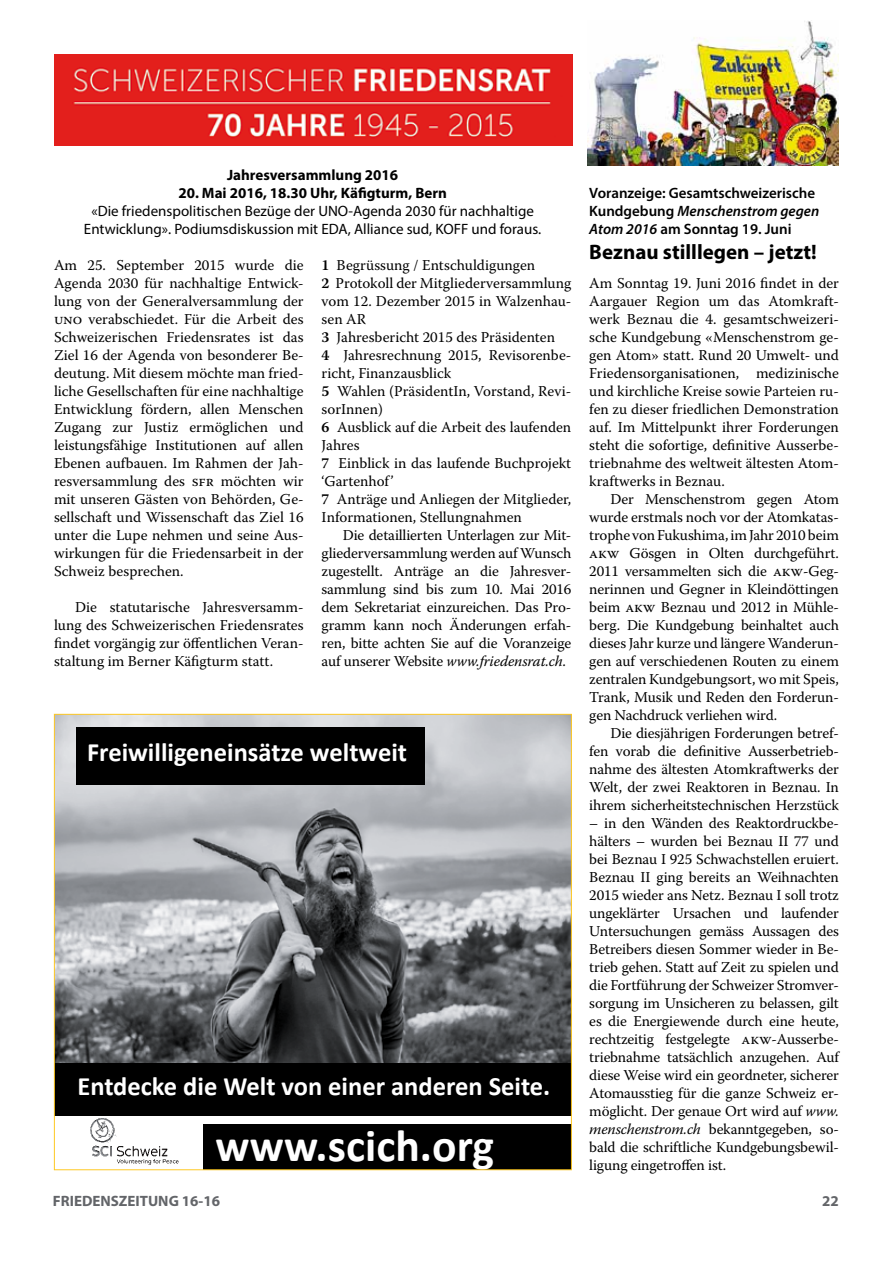
<style>
.page{position:relative;width:893px;height:1263px;background:#fff}
.page>*{position:absolute;margin:0;border:0;box-sizing:border-box;transform-origin:0 0}
.t1{font:700 45.6px "Calibri";color:#fff}
.t2{font:700 26.55px "Calibri";color:#fff}
.t3{font:700 21px "Myriad Pro";color:#000}
.t4{font:15px/18px "Warnock Pro";color:#000;text-align:justify}
.t5{font:15px/18px "Myriad Pro";color:#000;text-align:center}
.t6{font:600 15px/18px "Myriad Pro";color:#000}
.t7{font:700 15px "Myriad Pro";color:#000}
.t8{font:700 15px "Myriad Pro";color:#636569}
.s1{font-weight:600}
.s2{font-style:italic}
</style>
<div class="page">
<img style="left:56px;top:716px;width:514px;height:347px">
<img style="left:90px;top:1118px;width:89px;height:47px">
<div style="left:203px;top:1124px;width:368px;height:46px;background:#000"></div>
<div style="left:77px;top:727px;width:348px;height:57px;background:#000"></div>
<div style="left:54px;top:1063px;width:517px;height:52px;background:#000"></div>
<img style="left:54px;top:54px;width:519px;height:92px">
<img style="left:588px;top:21px;width:250px;height:145px">
<p class="t7" style="left:227px;top:165px;width:173px">Jahresversammlung 2016</p>
<p class="t7" style="left:178px;top:183px;width:270px">20. Mai 2016, 18.30 Uhr, Käfigturm, Bern</p>
<p class="t5" style="left:84px;top:202px;width:459px">«Die friedenspolitischen Bezüge der UNO-Agenda 2030 für nachhaltige<br>Entwicklung». Podiumsdiskussion mit EDA, Alliance sud, KOFF und foraus.</p>
<p class="t4" style="left:54px;top:256px;width:251px">Am 25. September 2015 wurde die Agenda 2030 für nachhaltige Entwick&shy;lung von der Generalversammlung der UNO verabschiedet. Für die Arbeit des Schweizerischen Friedensrates ist das Ziel 16 der Agenda von besonderer Be&shy;deutung. Mit diesem möchte man fried&shy;liche Gesellschaften für eine nachhaltige Entwicklung fördern, allen Menschen Zugang zur Justiz ermöglichen und leistungsfähige Institutionen auf allen Ebenen aufbauen. Im Rahmen der Jah&shy;resversammlung des SFR möchten wir mit unseren Gästen von Behörden, Ge&shy;sellschaft und Wissenschaft das Ziel 16 unter die Lupe nehmen und seine Aus&shy;wirkungen für die Friedensarbeit in der Schweiz besprechen.</p>
<p class="t4" style="left:54px;top:598px;width:251px;text-indent:21px">Die statutarische Jahresversamm&shy;lung des Schweizerischen Friedensrates findet vorgängig zur öffentlichen Veran&shy;staltung im Berner Käfigturm statt.</p>
<p class="t4" style="left:322px;top:256px;width:251px;text-align:left"><span class="s1">1</span> Begrüssung / Entschuldigungen<br><span class="s1">2</span> Protokoll der Mitgliederversammlung vom 12. Dezember 2015 in Walzenhau&shy;sen AR<br><span class="s1">3</span> Jahresbericht 2015 des Präsidenten<br><span class="s1">4</span> Jahresrechnung 2015, Revisorenbe&shy;richt, Finanzausblick<br><span class="s1">5</span> Wahlen (PräsidentIn, Vorstand, Revi&shy;sorInnen)<br><span class="s1">6</span> Ausblick auf die Arbeit des laufenden<br>Jahres<br><span class="s1">7</span> Einblick in das laufende Buchprojekt ‘Gartenhof’<br><span class="s1">7</span> Anträge und Anliegen der Mitglieder,<br>Informationen, Stellungnahmen</p>
<p class="t4" style="left:322px;top:526px;width:251px;text-indent:21px">Die detaillierten Unterlagen zur Mit&shy;gliederversammlung werden auf Wunsch zugestellt. Anträge an die Jahresver&shy;sammlung sind bis zum 10. Mai 2016 dem Sekretariat einzureichen. Das Pro&shy;gramm kann noch Änderungen erfah&shy;ren, bitte achten Sie auf die Voranzeige auf unserer Website <span class="s2">www.friedensrat.ch</span>.</p>
<h2 class="t2" style="left:87px;top:736px;width:322px">Freiwilligeneinsätze weltweit</h2>
<h2 class="t2" style="left:78px;top:1069px;width:474px">Entdecke die Welt von einer anderen Seite.</h2>
<h1 class="t1" style="left:216px;top:1118px;width:280px">www.scich.org</h1>
<p class="t6" style="left:589px;top:183px;width:232px">Voranzeige: Gesamtschweizerische<br>Kundgebung <span class="s2">Menschenstrom gegen<br>Atom 2016</span> am Sonntag 19. Juni</p>
<h3 class="t3" style="left:589px;top:238px;width:229px">Beznau stilllegen – jetzt!</h3>
<p class="t4" style="left:589px;top:274px;width:251px">Am Sonntag 19. Juni 2016 findet in der Aargauer Region um das Atomkraft&shy;werk Beznau die 4. gesamtschweizeri&shy;sche Kundgebung «Menschenstrom ge&shy;gen Atom» statt. Rund 20 Umwelt- und Friedensorganisationen, medizinische und kirchliche Kreise sowie Parteien ru&shy;fen zu dieser friedlichen Demonstration auf. Im Mittelpunkt ihrer Forderungen steht die sofortige, definitive Ausserbe&shy;triebnahme des weltweit ältesten Atom&shy;kraftwerks in Beznau.</p>
<p class="t4" style="left:589px;top:490px;width:251px;text-indent:21px">Der Menschenstrom gegen Atom wurde erstmals noch vor der Atomkatas&shy;trophe von Fukushima, im Jahr 2010 beim AKW Gösgen in Olten durchgeführt.<br>2011 versammelten sich die AKW-Geg&shy;nerinnen und Gegner in Kleindöttingen beim AKW Beznau und 2012 in Mühle&shy;berg. Die Kundgebung beinhaltet auch dieses Jahr kurze und längere Wanderun&shy;gen auf verschiedenen Routen zu einem zentralen Kundgebungsort, wo mit Speis, Trank, Musik und Reden den Forderun&shy;gen Nachdruck verliehen wird.</p>
<p class="t4" style="left:589px;top:724px;width:251px;text-indent:21px">Die diesjährigen Forderungen betref&shy;fen vorab die definitive Ausserbetrieb&shy;nahme des ältesten Atomkraftwerks der Welt, der zwei Reaktoren in Beznau. In ihrem sicherheitstechnischen Herzstück</p>
<p class="t4" style="left:589px;top:814px;width:251px">– in den Wänden des Reaktordruckbe&shy;hälters – wurden bei Beznau II 77 und bei Beznau I 925 Schwachstellen eruiert.<br>Beznau II ging bereits an Weihnachten 2015 wieder ans Netz. Beznau I soll trotz ungeklärter Ursachen und laufender Untersuchungen gemäss Aussagen des Betreibers diesen Sommer wieder in Be&shy;trieb gehen. Statt auf Zeit zu spielen und die Fortführung der Schweizer Stromver&shy;sorgung im Unsicheren zu belassen, gilt es die Energiewende durch eine heute, rechtzeitig festgelegte AKW-Ausserbe&shy;triebnahme tatsächlich anzugehen. Auf diese Weise wird ein geordneter, sicherer Atomausstieg für die ganze Schweiz er&shy;möglicht. Der genaue Ort wird auf <span class="s2">www. menschenstrom.ch</span> bekanntgegeben, so&shy;bald die schriftliche Kundgebungsbewil&shy;ligung eingetroffen ist.</p>
<p class="t8" style="left:53px;top:1191px;width:169px">FRIEDENSZEITUNG 16-16</p>
<p class="t8" style="left:822px;top:1191px;width:18px">22</p>
</div>
